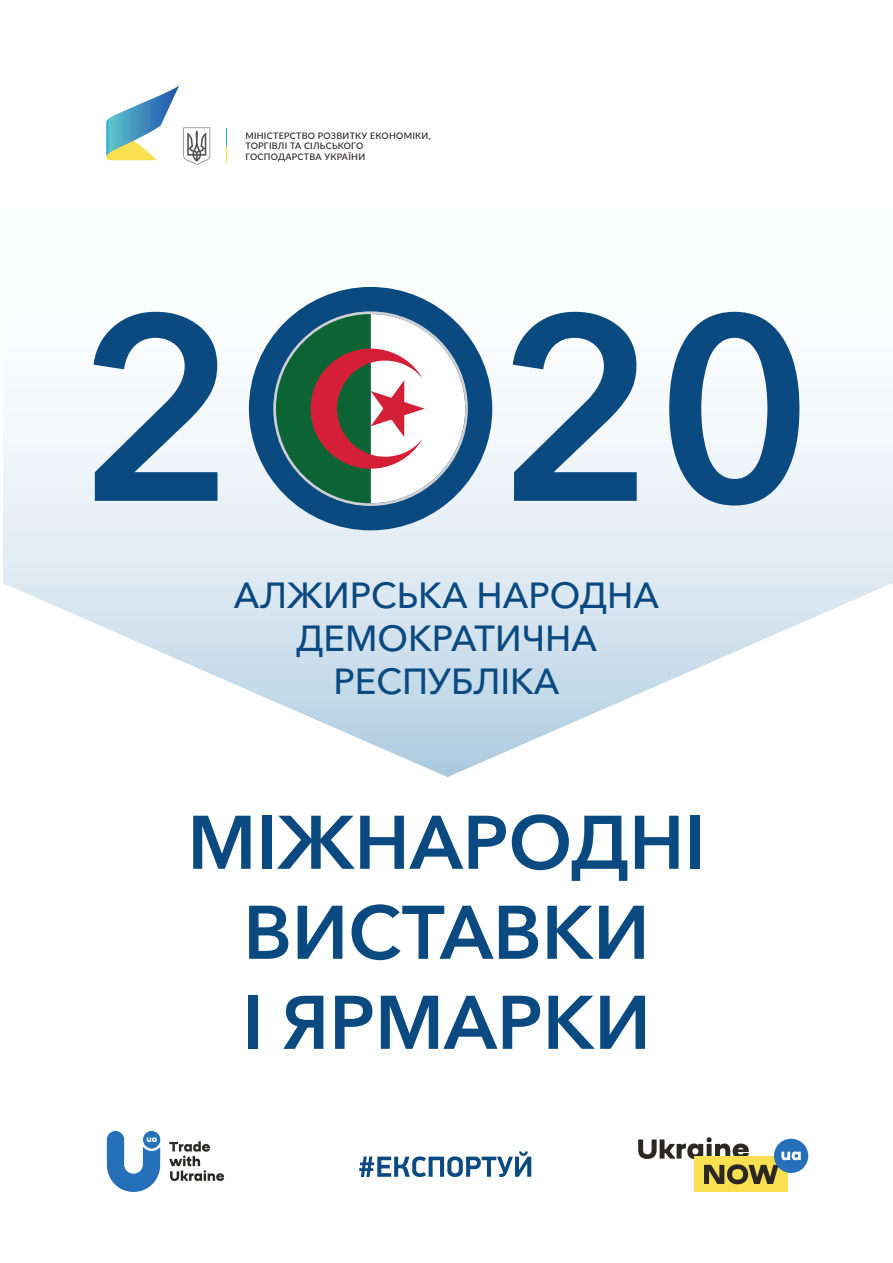
<style>
.page{position:relative;width:893px;height:1263px;background:#fff}
.page>*{position:absolute;margin:0;border:0;box-sizing:border-box;transform-origin:0 0}
.t1{font:600 75px/90px "Avenir Next Cyr";color:#0a4a81;text-align:center}
.t2{font:500 36px/43.2px "Avenir Next Cyr";color:#0a4a81;text-align:center}
.t3{font:500 9px/10.8px "Lato";letter-spacing:.03em;color:#231f20}
</style>
<div class="page">
<img style="left:3px;top:127px;width:890px;height:650px">
<div style="left:249px;top:287px;width:243px;height:243px;background:#0a4a81;border-radius:50%"></div>
<svg style="left:359px;top:1151px;width:172px;height:26px"></svg>
<div style="left:694px;top:1157px;width:93px;height:35px;background:#f8e050"></div>
<div style="left:774px;top:1139px;width:34px;height:34px;background:#2570b8;border-radius:50%"></div>
<svg style="left:638px;top:1137px;width:163px;height:47px"></svg>
<svg style="left:169px;top:1141px;width:55px;height:40px"></svg>
<svg style="left:107px;top:1131px;width:53px;height:61px"></svg>
<svg style="left:106px;top:85px;width:104px;height:80px"></svg>
<svg style="left:227px;top:128px;width:1px;height:34px"></svg>
<svg style="left:94px;top:312px;width:123px;height:189px"></svg>
<svg style="left:513px;top:312px;width:124px;height:189px"></svg>
<svg style="left:669px;top:312px;width:130px;height:193px"></svg>
<svg style="left:273px;top:311px;width:195px;height:195px"></svg>
<p class="t3" style="left:245px;top:130px;width:187px">МІНІСТЕРСТВО РОЗВИТКУ ЕКОНОМІКИ,<br>ТОРГІВЛІ ТА СІЛЬСЬКОГО<br>ГОСПОДАРСТВА УКРАЇНИ</p>
<h2 class="t2" style="left:234px;top:573px;width:427px">АЛЖИРСЬКА НАРОДНА<br>ДЕМОКРАТИЧНА<br>РЕСПУБЛІКА</h2>
<h1 class="t1" style="left:187px;top:797px;width:520px">МІЖНАРОДНІ<br>ВИСТАВКИ<br>І ЯРМАРКИ</h1>
</div>
